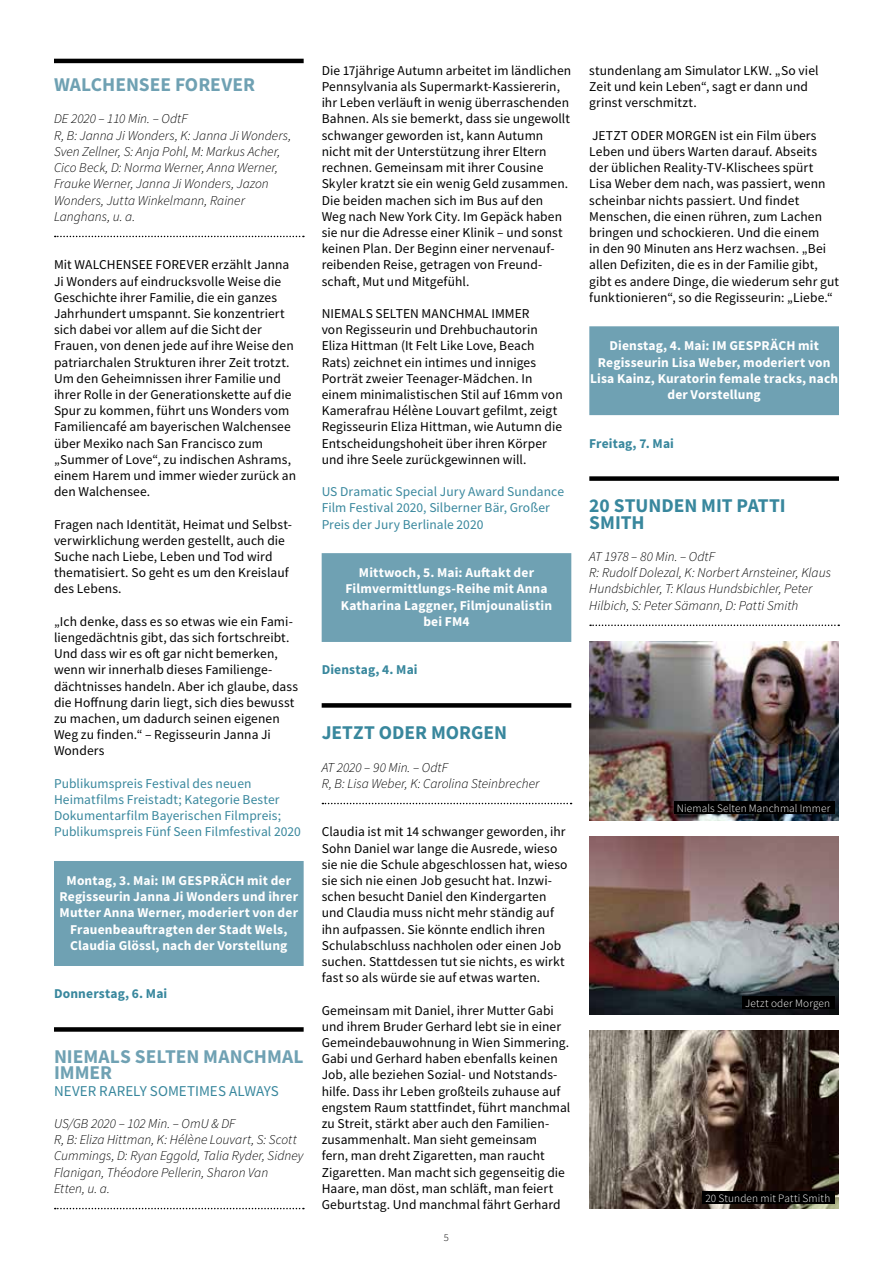
<style>
.page{position:relative;width:893px;height:1263px;background:#fff}
.page>*{position:absolute;margin:0;border:0;box-sizing:border-box;transform-origin:0 0}
.t1{font:700 19.5px/16.2px "Source Sans Pro";color:#6fa1b3}
.t2{font:700 19.5px/16.2px "Source Sans Pro";color:#38879d}
.t3{font:15px "Source Sans Pro";color:#38879d}
.t4{font:13.5px/16.2px "Source Sans Pro";letter-spacing:.005em;color:#000}
.t5{font:italic 300 13.5px/16.2px "Source Sans Pro";color:#000}
.t6{font:700 13.5px/16.2px "Source Sans Pro";letter-spacing:.01em;color:#fff;text-align:center}
.t7{font:13.5px/16.2px "Source Sans Pro";letter-spacing:.005em;color:#38879d}
.t8{font:700 13.5px "Source Sans Pro";letter-spacing:.01em;color:#38879d}
.t9{font:300 11.25px "Source Sans Pro";letter-spacing:.015em;color:#fff}
.t10{font:300 10.5px "Source Sans Pro";color:#000}
</style>
<div class="page">
<hr style="left:54px;top:59px;width:250px;height:4px;background:#000">
<svg style="left:55px;top:236px;width:249px;height:1px"></svg>
<div style="left:54px;top:861px;width:250px;height:105px;background:#6fa1b3"></div>
<div style="left:54px;top:1027px;width:250px;height:5px;background:#000"></div>
<svg style="left:55px;top:1208px;width:249px;height:1px"></svg>
<div style="left:322px;top:553px;width:249px;height:89px;background:#6fa1b3"></div>
<div style="left:322px;top:703px;width:249px;height:5px;background:#000"></div>
<svg style="left:322px;top:803px;width:250px;height:1px"></svg>
<div style="left:589px;top:326px;width:250px;height:89px;background:#6fa1b3"></div>
<div style="left:589px;top:476px;width:250px;height:5px;background:#000"></div>
<svg style="left:590px;top:624px;width:249px;height:2px"></svg>
<img style="left:589px;top:642px;width:250px;height:178px">
<div style="left:674px;top:801px;width:160px;height:13px;background:#000"></div>
<img style="left:589px;top:1031px;width:250px;height:178px">
<div style="left:702px;top:1191px;width:132px;height:13px;background:#000"></div>
<img style="left:589px;top:836px;width:250px;height:178px">
<div style="left:742px;top:996px;width:92px;height:13px;background:#000"></div>
<h1 class="t1" style="left:54px;top:76px;width:203px">WALCHENSEE FOREVER</h1>
<p class="t5" style="left:54px;top:111px;width:239px">DE 2020 ‒ 110 Min. ‒ OdtF<br>R, B: Janna Ji Wonders, K: Janna Ji Wonders, Sven Zellner, S: Anja Pohl, M: Markus Acher, Cico Beck, D: Norma Werner, Anna Werner, Frauke Werner, Janna Ji Wonders, Jazon Wonders, Jutta Winkelmann, Rainer Langhans, u. a.</p>
<p class="t4" style="left:54px;top:257px;width:244px">Mit WALCHENSEE FOREVER erzählt Janna Ji Wonders auf eindrucksvolle Weise die Geschichte ihrer Familie, die ein ganzes Jahrhundert umspannt. Sie konzentriert sich dabei vor allem auf die Sicht der Frauen, von denen jede auf ihre Weise den patriarchalen Strukturen ihrer Zeit trotzt.<br>Um den Geheimnissen ihrer Familie und ihrer Rolle in der Generationskette auf die Spur zu kommen, führt uns Wonders vom Familiencafé am bayerischen Walchensee über Mexiko nach San Francisco zum „Summer of Love“, zu indischen Ashrams, einem Harem und immer wieder zurück an den Walchensee.</p>
<p class="t4" style="left:54px;top:516px;width:239px">Fragen nach Identität, Heimat und Selbst&shy;verwirklichung werden gestellt, auch die Suche nach Liebe, Leben und Tod wird thematisiert. So geht es um den Kreislauf des Lebens.</p>
<p class="t4" style="left:54px;top:613px;width:246px">„Ich denke, dass es so etwas wie ein Fami&shy;liengedächtnis gibt, das sich fortschreibt.<br>Und dass wir es oft gar nicht bemerken, wenn wir innerhalb dieses Familienge&shy;dächtnisses handeln. Aber ich glaube, dass die Hoffnung darin liegt, sich dies bewusst zu machen, um dadurch seinen eigenen Weg zu finden.“ – Regisseurin Janna Ji Wonders</p>
<p class="t7" style="left:54px;top:775px;width:248px">Publikumspreis Festival des neuen Heimatfilms Freistadt; Kategorie Bester Dokumentarfilm Bayerischen Filmpreis; Publikumspreis Fünf Seen Filmfestival 2020</p>
<p class="t6" style="left:60px;top:872px;width:240px">Montag, 3. Mai: IM GESPRÄCH mit der Regisseurin Janna Ji Wonders und ihrer Mutter Anna Werner, moderiert von der Frauenbeauftragten der Stadt Wels, Claudia Glössl, nach der Vorstellung</p>
<p class="t8" style="left:54px;top:985px;width:115px">Donnerstag, 6. Mai</p>
<h1 class="t1" style="left:54px;top:1048px;width:251px">NIEMALS SELTEN MANCHMAL<br>IMMER</h1>
<p class="t3" style="left:54px;top:1081px;width:226px">NEVER RARELY SOMETIMES ALWAYS</p>
<p class="t5" style="left:54px;top:1115px;width:251px">US/GB 2020 ‒ 102 Min. ‒ OmU &amp; DF<br>R, B: Eliza Hittman, K: Hélène Louvart, S: Scott Cummings, D: Ryan Eggold, Talia Ryder, Sidney Flanigan, Théodore Pellerin, Sharon Van<br>Etten, u. a.</p>
<p class="t4" style="left:322px;top:62px;width:251px">Die 17jährige Autumn arbeitet im ländlichen Pennsylvania als Supermarkt-Kassiererin, ihr Leben verläuft in wenig überraschenden Bahnen. Als sie bemerkt, dass sie ungewollt schwanger geworden ist, kann Autumn nicht mit der Unterstützung ihrer Eltern rechnen. Gemeinsam mit ihrer Cousine Skyler kratzt sie ein wenig Geld zusammen.<br>Die beiden machen sich im Bus auf den<br>Weg nach New York City. Im Gepäck haben sie nur die Adresse einer Klinik – und sonst keinen Plan. Der Beginn einer nervenauf&shy;reibenden Reise, getragen von Freund&shy;schaft, Mut und Mitgefühl.</p>
<p class="t4" style="left:322px;top:305px;width:243px">NIEMALS SELTEN MANCHMAL IMMER<br>von Regisseurin und Drehbuchautorin Eliza Hittman (It Felt Like Love, Beach Rats) zeichnet ein intimes und inniges Porträt zweier Teenager-Mädchen. In einem minimalistischen Stil auf 16mm von Kamerafrau Hélène Louvart gefilmt, zeigt Regisseurin Eliza Hittman, wie Autumn die Entscheidungshoheit über ihren Körper und ihre Seele zurückgewinnen will.</p>
<p class="t7" style="left:322px;top:483px;width:244px">US Dramatic Special Jury Award Sundance<br>Film Festival 2020, Silberner Bär, Großer<br>Preis der Jury Berlinale 2020</p>
<p class="t6" style="left:341px;top:564px;width:213px">Mittwoch, 5. Mai: Auftakt der<br>Filmvermittlungs-Reihe mit Anna<br>Katharina Laggner, Filmjounalistin bei FM4</p>
<p class="t8" style="left:322px;top:661px;width:98px">Dienstag, 4. Mai</p>
<h1 class="t2" style="left:322px;top:724px;width:187px">JETZT ODER MORGEN</h1>
<p class="t5" style="left:322px;top:759px;width:219px">AT 2020 ‒ 90 Min. ‒ OdtF<br>R, B: Lisa Weber, K: Carolina Steinbrecher</p>
<p class="t4" style="left:322px;top:824px;width:247px">Claudia ist mit 14 schwanger geworden, ihr Sohn Daniel war lange die Ausrede, wieso sie nie die Schule abgeschlossen hat, wieso sie sich nie einen Job gesucht hat. Inzwi&shy;schen besucht Daniel den Kindergarten und Claudia muss nicht mehr ständig auf ihn aufpassen. Sie könnte endlich ihren Schulabschluss nachholen oder einen Job suchen. Stattdessen tut sie nichts, es wirkt fast so als würde sie auf etwas warten.</p>
<p class="t4" style="left:322px;top:1002px;width:250px">Gemeinsam mit Daniel, ihrer Mutter Gabi und ihrem Bruder Gerhard lebt sie in einer Gemeindebauwohnung in Wien Simmering.<br>Gabi und Gerhard haben ebenfalls keinen Job, alle beziehen Sozial- und Notstands&shy;hilfe. Dass ihr Leben großteils zuhause auf engstem Raum stattfindet, führt manchmal zu Streit, stärkt aber auch den Familien&shy;zusammenhalt. Man sieht gemeinsam<br>fern, man dreht Zigaretten, man raucht Zigaretten. Man macht sich gegenseitig die Haare, man döst, man schläft, man feiert Geburtstag. Und manchmal fährt Gerhard</p>
<p class="t10" style="left:444px;top:1231px;width:7px">5</p>
<p class="t4" style="left:589px;top:62px;width:231px">stundenlang am Simulator LKW. „So viel<br>Zeit und kein Leben“, sagt er dann und grinst verschmitzt.</p>
<p class="t4" style="left:589px;top:127px;width:251px">JETZT ODER MORGEN ist ein Film übers Leben und übers Warten darauf. Abseits der üblichen Reality-TV-Klischees spürt Lisa Weber dem nach, was passiert, wenn scheinbar nichts passiert. Und findet Menschen, die einen rühren, zum Lachen bringen und schockieren. Und die einem<br>in den 90 Minuten ans Herz wachsen. „Bei allen Defiziten, die es in der Familie gibt, gibt es andere Dinge, die wiederum sehr gut funktionieren“, so die Regisseurin: „Liebe.“</p>
<p class="t6" style="left:590px;top:337px;width:249px">Dienstag, 4. Mai: IM GESPRÄCH mit<br>Regisseurin Lisa Weber, moderiert von<br>Lisa Kainz, Kuratorin female tracks, nach der Vorstellung</p>
<p class="t8" style="left:589px;top:434px;width:86px">Freitag, 7. Mai</p>
<h1 class="t2" style="left:589px;top:497px;width:198px">20 STUNDE N MIT PATTI<br>SMITH</h1>
<p class="t5" style="left:589px;top:548px;width:243px">AT 1978 ‒ 80 Min. ‒ OdtF<br>R: Rudolf Dolezal, K: Norbert Arnsteiner, Klaus Hundsbichler, T: Klaus Hundsbichler, Peter Hilbich, S: Peter Sämann, D: Patti Smith</p>
<p class="t9" style="left:677px;top:801px;width:155px">Niemals Selten Manchmal Immer</p>
<p class="t9" style="left:745px;top:996px;width:87px">Jetzt oder Morgen</p>
<p class="t9" style="left:705px;top:1191px;width:126px">20 Stunden mit Patti Smith</p>
</div>
